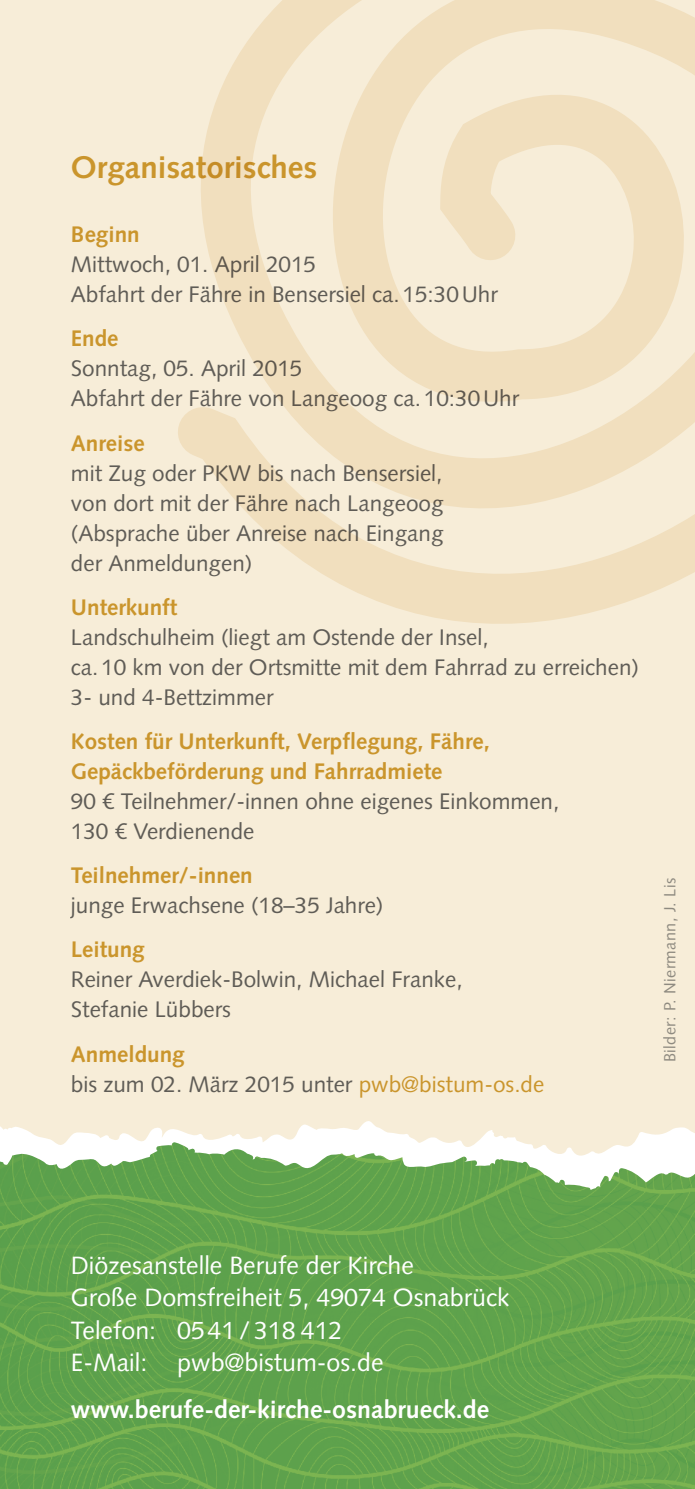
<style>
.page{position:relative;width:695px;height:1489px;background:#fff}
.page>*{position:absolute;margin:0;border:0;box-sizing:border-box;transform-origin:0 0}
.t1{font:700 31.25px "Syntax LT Std";color:#d1a134}
.t2{font:25px/32.5px "Syntax LT Std";color:#fff}
.t3{font:700 25px "Syntax LT Std";color:#fff}
.t4{font:22.5px/30px "Syntax LT Std";color:#636366}
.t5{font:700 22.5px/30px "Syntax LT Std";color:#d1a134}
.t6{font:16.25px "Syntax LT Std";letter-spacing:.025em;color:#939598}
.s1{font-weight:700;color:#d1a134}
.s2{color:#d1a134}
</style>
<div class="page">
<div style="left:0;top:0;width:694px;height:1273px;background:#f7edd8"></div>
<img style="left:0;top:1189px;width:694px;height:299px">
<svg style="left:0;top:1121px;width:694px;height:68px"></svg>
<svg style="left:178px;top:0;width:516px;height:624px"></svg>
<h1 class="t1" style="left:71px;top:149px;width:248px">Organisatorisches</h1>
<p class="t5" style="left:71px;top:219px;width:70px">Beginn</p>
<p class="t4" style="left:71px;top:249px;width:428px">Mittwoch, 01. April 2015<br>Abfahrt der Fähre in Bensersiel ca.15:30Uhr</p>
<p class="t5" style="left:71px;top:324px;width:49px">Ende</p>
<p class="t4" style="left:71px;top:353px;width:450px">Sonntag, 05. April 2015<br>Abfahrt der Fähre von Langeoog ca.10:30Uhr</p>
<p class="t5" style="left:71px;top:428px;width:75px">Anreise</p>
<p class="t4" style="left:71px;top:458px;width:374px;text-align:justify">mit Zug oder PKW bis nach Bensersiel, von dort mit der Fähre nach Langeoog (Absprache über Anreise nach Eingang der Anmeldungen)</p>
<p class="t5" style="left:71px;top:592px;width:108px">Unterkunft</p>
<p class="t4" style="left:71px;top:622px;width:569px">Landschulheim (liegt am Ostende der Insel,<br>ca.10 km von der Ortsmitte mit dem Fahrrad zu erreichen)<br>3- und 4-Bettzimmer</p>
<p class="t5" style="left:71px;top:726px;width:420px">Kosten für Unterkunft, Verpflegung, Fähre,<br>Gepäckbeförderung und Fahrradmiete</p>
<p class="t4" style="left:71px;top:786px;width:490px">90 € Teilnehmer/-innen ohne eigenes Einkommen,<br>130 € Verdienende</p>
<p class="t5" style="left:71px;top:860px;width:183px">Teilnehmer/-innen</p>
<p class="t4" style="left:71px;top:890px;width:314px">junge Erwachsene (18–35 Jahre)</p>
<p class="t5" style="left:71px;top:934px;width:75px">Leitung</p>
<p class="t4" style="left:71px;top:964px;width:393px">Reiner Averdiek-Bolwin, Michael Franke,<br>Stefanie Lübbers</p>
<p class="t4" style="left:71px;top:1038px;width:475px"><span class="s1">Anmeldung<br></span>bis zum 02. März 2015 unter <span class="s2">pwb@bistum-os.de</span></p>
<p class="t6" style="left:660px;top:1062px;width:186px;rotate:-90deg">Bilder: P. Niermann, J. Lis</p>
<p class="t2" style="left:71px;top:1248px;width:440px">Diözesanstelle Berufe der Kirche<br>Große Domsfreiheit 5, 49074 Osnabrück<br>Telefon: 0541 / 318 412<br>E-Mail: pwb@bistum-os.de</p>
<p class="t3" style="left:71px;top:1394px;width:420px">www.berufe-der-kirche-osnabrueck.de</p>
</div>
